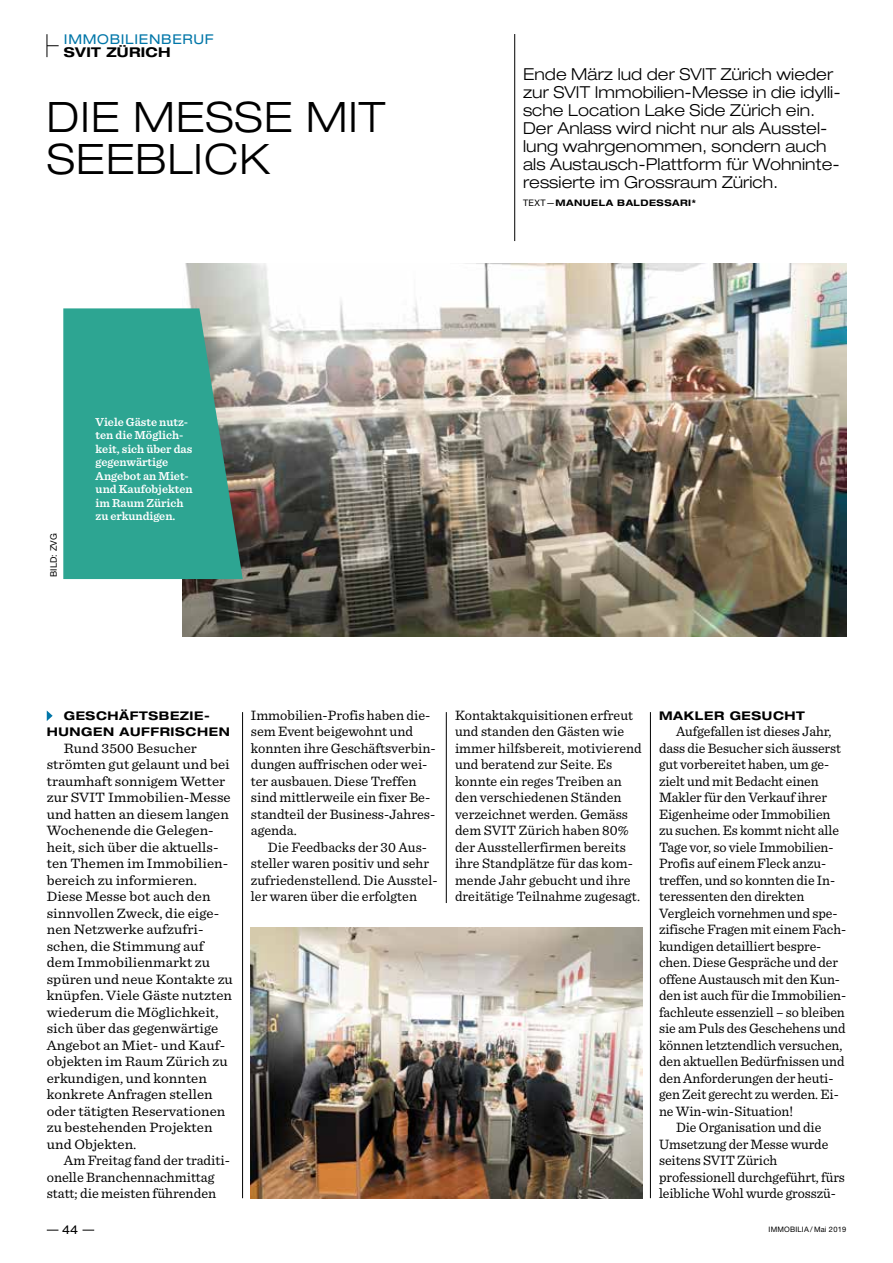
<style>
.page{position:relative;width:893px;height:1263px;background:#fff}
.page>*{position:absolute;margin:0;border:0;box-sizing:border-box;transform-origin:0 0}
.t1{font:300 expanded 42px/42px "Helvetica Neue LT Std";letter-spacing:.025em;color:#000}
.t2{font:300 expanded 16.5px/18px "Helvetica Neue LT Std";letter-spacing:.005em;color:#000}
.t3{font:14.25px/16.5px "Sentinel";color:#000}
.t4{font:14.25px/16.5px "Sentinel";color:#000;scale:1.05 1}
.t5{font:expanded 13.5px "Helvetica Neue LT Std";letter-spacing:.05em;color:#0076a8}
.t6{font:700 expanded 13.5px "Helvetica Neue LT Std";letter-spacing:.025em;color:#000}
.t7{font:600 12px/13.5px "Sentinel";color:#fff}
.t8{font:700 expanded 12px/16.5px "Helvetica Neue LT Std";letter-spacing:.05em;color:#000;text-align:center}
.t9{font:expanded 12px "Helvetica Neue LT Std";color:#000}
.t10{font:700 expanded 9px "Helvetica Neue LT Std";letter-spacing:.05em;color:#000}
.t11{font:9px "Helvetica Neue LT Std";letter-spacing:.025em;color:#000}
.t12{font:7.5px "Helvetica Neue LT Std";letter-spacing:.025em;color:#000}
.s1{font-weight:400;font-stretch:normal}
</style>
<div class="page">
<img style="left:183px;top:264px;width:663px;height:373px">
<img style="left:251px;top:928px;width:391px;height:270px">
<svg style="left:47px;top:710px;width:6px;height:11px"></svg>
<hr style="left:242px;top:712px;width:1px;height:486px;background:#000">
<hr style="left:446px;top:712px;width:1px;height:191px;background:#000">
<hr style="left:650px;top:712px;width:1px;height:486px;background:#000">
<hr style="left:514px;top:34px;width:1px;height:207px;background:#000">
<svg style="left:47px;top:34px;width:12px;height:23px"></svg>
<svg style="left:63px;top:308px;width:180px;height:271px;background:#3ca694"></svg>
<p class="t5" style="left:64px;top:31px;width:151px">IMMOBILIENBERUF</p>
<p class="t6" style="left:64px;top:44px;width:108px">SVIT ZÜRICH</p>
<h1 class="t1" style="left:47px;top:95px;width:340px">DIE MESSE MIT<br>SEEBLICK</h1>
<p class="t2" style="left:523px;top:65px;width:319px">Ende März lud der SVIT Zürich wieder zur SVIT Immobilien-Messe in die idylli&shy;sche Location Lake Side Zürich ein.<br>Der Anlass wird nicht nur als Ausstel&shy;lung wahrgenommen, sondern auch als Austausch-Plattform für Wohninte&shy;ressierte im Grossraum Zürich.</p>
<p class="t10" style="left:523px;top:198px;width:174px"><span class="s1">TEXT—</span>MANUELA BALDESSARI*</p>
<p class="t11" style="left:48px;top:577px;width:46px;rotate:-90deg">BILD: ZVG</p>
<p class="t7" style="left:96px;top:414px;width:99px">Viele Gäste nutz&shy;ten die Möglich&shy;keit, sich über das gegenwärtige<br>Angebot an Miet&shy;und Kaufobjekten im Raum Zürich zu erkundigen.</p>
<p class="t8" style="left:47px;top:707px;width:185px">GESCHÄFTSBEZIE-<br>HUNGEN AUFFRISCHEN</p>
<p class="t4" style="left:47px;top:739px;width:179px;text-indent:17px">Rund 3500 Besucher strömten gut gelaunt und bei traumhaft sonnigem Wetter zur SVIT Immobilien-Messe und hatten an diesem langen<br>Wochenende die Gelegen&shy;heit, sich über die aktuells&shy;ten Themen im Immobilien&shy;bereich zu informieren.<br>Diese Messe bot auch den sinnvollen Zweck, die eige&shy;nen Netzwerke aufzufri&shy;schen, die Stimmung auf dem Immobilienmarkt zu spüren und neue Kontakte zu knüpfen. Viele Gäste nutzten wiederum die Möglichkeit, sich über das gegenwärtige<br>Angebot an Miet- und Kauf&shy;objekten im Raum Zürich zu erkundigen, und konnten konkrete Anfragen stellen oder tätigten Reservationen zu bestehenden Projekten und Objekten.</p>
<p class="t3" style="left:47px;top:1151px;width:185px;text-indent:17px">Am Freitag fand der traditi&shy;onelle Branchennachmittag statt; die meisten führenden</p>
<p class="t3" style="left:251px;top:706px;width:186px">Immobilien-Profis haben die&shy;sem Event beigewohnt und konnten ihre Geschäftsverbin&shy;dungen auffrischen oder wei&shy;ter ausbauen. Diese Treffen sind mittlerweile ein fixer Be&shy;standteil der Business-Jahres&shy;agenda.</p>
<p class="t3" style="left:251px;top:838px;width:188px;text-indent:17px">Die Feedbacks der 30 Aus&shy;steller waren positiv und sehr zufriedenstellend. Die Ausstel&shy;ler waren über die erfolgten</p>
<p class="t3" style="left:455px;top:706px;width:188px">Kontaktakquisitionen erfreut und standen den Gästen wie immer hilfsbereit, motivierend und beratend zur Seite. Es konnte ein reges Treiben an den verschiedenen Ständen verzeichnet werden. Gemäss dem SVIT Zürich haben 80% der Ausstellerfirmen bereits ihre Standplätze für das kom&shy;mende Jahr gebucht und ihre dreitätige Teilnahme zugesagt.</p>
<p class="t8" style="left:659px;top:707px;width:147px">MAKLER GESUCHT</p>
<p class="t3" style="left:676px;top:722px;width:157px">Aufgefallen ist dieses Jahr,</p>
<p class="t3" style="left:659px;top:739px;width:183px">dass die Besucher sich äusserst</p>
<p class="t3" style="left:659px;top:755px;width:172px">gut vorbereitet haben, um ge-</p>
<p class="t3" style="left:659px;top:772px;width:161px">zielt und mit Bedacht einen</p>
<p class="t3" style="left:659px;top:788px;width:169px">Makler für den Verkauf ihrer</p>
<p class="t3" style="left:659px;top:805px;width:173px">Eigenheime oder Immobilien</p>
<p class="t3" style="left:659px;top:821px;width:181px">zu suchen. Es kommt nicht alle</p>
<p class="t3" style="left:659px;top:838px;width:176px">Tage vor, so viele Immobilien-</p>
<p class="t3" style="left:659px;top:854px;width:169px">Profis auf einem Fleck anzu-</p>
<p class="t3" style="left:659px;top:871px;width:178px">treffen, und so konnten die In-</p>
<p class="t3" style="left:659px;top:887px;width:147px">teressenten den direkten</p>
<p class="t3" style="left:659px;top:904px;width:180px">Vergleich vornehmen und spe-</p>
<p class="t3" style="left:659px;top:920px;width:189px">zifische Fragen mit einem Fach-</p>
<p class="t3" style="left:659px;top:937px;width:164px">kundigen detailliert bespre-</p>
<p class="t3" style="left:659px;top:953px;width:180px">chen. Diese Gespräche und der</p>
<p class="t3" style="left:659px;top:970px;width:182px">offene Austausch mit den Kun-</p>
<p class="t3" style="left:659px;top:986px;width:189px">den ist auch für die Immobilien-</p>
<p class="t3" style="left:659px;top:1003px;width:187px">fachleute essenziell – so bleiben</p>
<p class="t3" style="left:659px;top:1019px;width:188px">sie am Puls des Geschehens und</p>
<p class="t3" style="left:659px;top:1036px;width:185px">können letztendlich versuchen,</p>
<p class="t3" style="left:659px;top:1052px;width:187px">den aktuellen Bedürfnissen und</p>
<p class="t3" style="left:659px;top:1069px;width:176px">den Anforderungen der heuti-</p>
<p class="t3" style="left:659px;top:1085px;width:181px">gen Zeit gerecht zu werden. Ei-</p>
<p class="t3" style="left:659px;top:1102px;width:136px">ne Win-win-Situation!</p>
<p class="t3" style="left:676px;top:1118px;width:147px">Die Organisation und die</p>
<p class="t3" style="left:659px;top:1135px;width:171px">Umsetzung der Messe wurde</p>
<p class="t3" style="left:659px;top:1151px;width:120px">seitens SVIT Zürich</p>
<p class="t3" style="left:659px;top:1168px;width:187px">professionell durchgeführt, fürs</p>
<p class="t3" style="left:659px;top:1184px;width:178px">leibliche Wohl wurde grosszü-</p>
<p class="t9" style="left:62px;top:1222px;width:18px">44</p>
<p class="t12" style="left:769px;top:1225px;width:79px">IMMOBILIA / Mai 2019</p>
</div>
